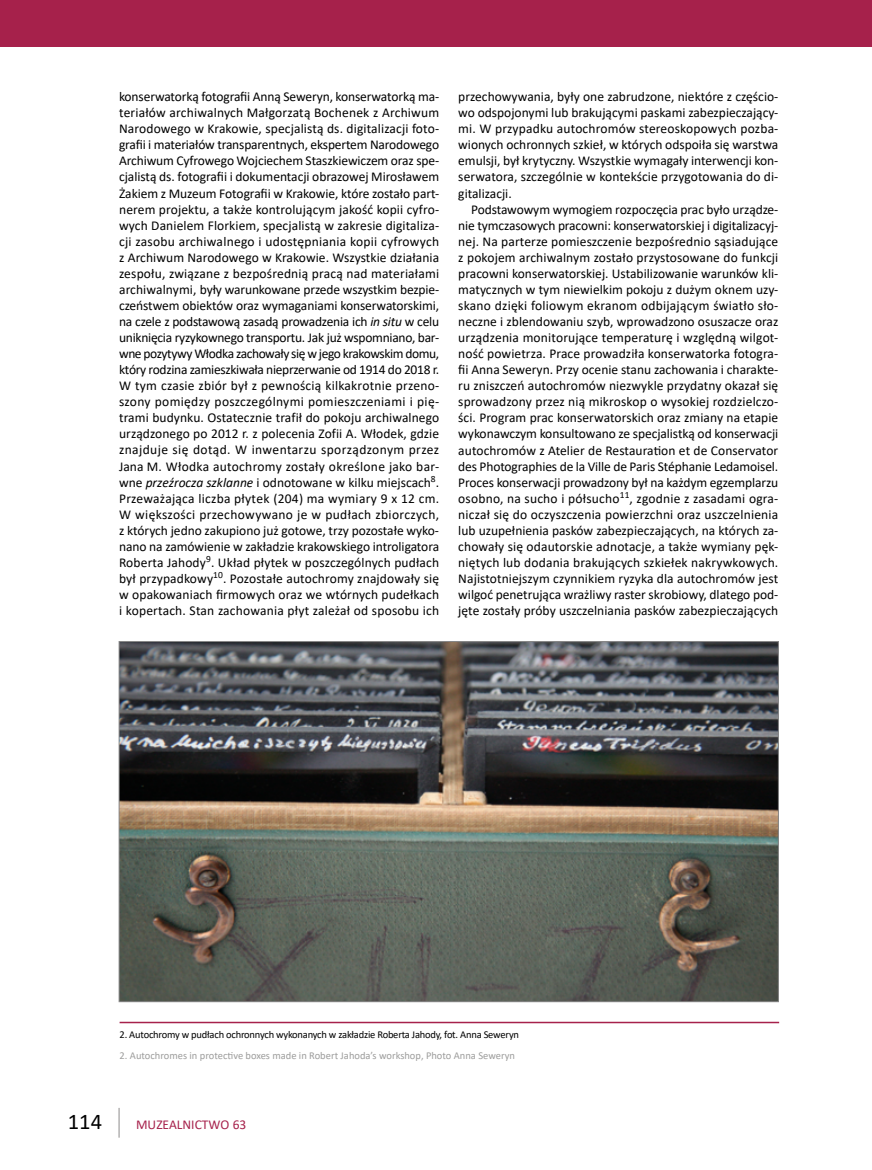
<style>
.page{position:relative;width:872px;height:1170px;background:#fff}
.page>*{position:absolute;margin:0;border:0;box-sizing:border-box;transform-origin:0 0}
.t1{font:22.5px "Calibri";color:#000}
.t2{font:13.5px/16px "Calibri";letter-spacing:.005em;color:#000;text-align:justify}
.t3{font:13.5px "Calibri";color:#a6214b}
.t4{font:10.5px "Calibri";letter-spacing:-.02em;color:#000}
.t5{font:10.5px "Calibri";color:#9d9d9c}
.s1{font-style:italic}
</style>
<div class="page">
<hr style="left:118px;top:1107px;width:2px;height:30px;background:#b3b2b2">
<div style="left:0;top:0;width:872px;height:47px;background:#a6214b"></div>
<img style="left:121px;top:643px;width:655px;height:356px">
<hr style="left:120px;top:1021px;width:659px;height:2px;background:#a6214b">
<p class="t2" style="left:119px;top:88px;width:322px">konserwatorką fotografii Anną Seweryn, konserwatorką ma&shy;teriałów archiwalnych Małgorzatą Bochenek z Archiwum Narodowego w Krakowie, specjalistą ds. digitalizacji foto&shy;grafii i materiałów transparentnych, ekspertem Narodowego Archiwum Cyfrowego Wojciechem Staszkiewiczem oraz spe&shy;cjalistą ds. fotografii i dokumentacji obrazowej Mirosławem Żakiem z Muzeum Fotografii w Krakowie, które zostało part&shy;nerem projektu, a także kontrolującym jakość kopii cyfro&shy;wych Danielem Florkiem, specjalistą w zakresie digitaliza&shy;cji zasobu archiwalnego i udostępniania kopii cyfrowych z Archiwum Narodowego w Krakowie. Wszystkie działania zespołu, związane z bezpośrednią pracą nad materiałami archiwalnymi, były warunkowane przede wszystkim bezpie&shy;czeństwem obiektów oraz wymaganiami konserwatorskimi, na czele z podstawową zasadą prowadzenia ich <span class="s1">in situ</span> w celu uniknięcia ryzykownego transportu. Jak już wspomniano, bar&shy;wne pozytywy Włodka zachowały się w jego krakowskim domu, który rodzina zamieszkiwała nieprzerwanie od 1914 do 2018 r.<br>W tym czasie zbiór był z pewnością kilkakrotnie przeno&shy;szony pomiędzy poszczególnymi pomieszczeniami i pię&shy;trami budynku. Ostatecznie trafił do pokoju archiwalnego urządzonego po 2012 r. z polecenia Zofii A. Włodek, gdzie znajduje się dotąd. W inwentarzu sporządzonym przez Jana M. Włodka autochromy zostały określone jako bar&shy;wne <span class="s1">przeźrocza szklanne</span> i odnotowane w kilku miejscach<sup>8</sup>.<br>Przeważająca liczba płytek (204) ma wymiary 9 x 12 cm.<br>W większości przechowywano je w pudłach zbiorczych, z których jedno zakupiono już gotowe, trzy pozostałe wyko&shy;nano na zamówienie w zakładzie krakowskiego introligatora Roberta Jahody<sup>9</sup>. Układ płytek w poszczególnych pudłach był przypadkowy<sup>10</sup>. Pozostałe autochromy znajdowały się w opakowaniach firmowych oraz we wtórnych pudełkach i kopertach. Stan zachowania płyt zależał od sposobu ich</p>
<p class="t2" style="left:458px;top:88px;width:321px">przechowywania, były one zabrudzone, niektóre z częścio&shy;wo odspojonymi lub brakującymi paskami zabezpieczający&shy;mi. W przypadku autochromów stereoskopowych pozba&shy;wionych ochronnych szkieł, w których odspoiła się warstwa emulsji, był krytyczny. Wszystkie wymagały interwencji kon&shy;serwatora, szczególnie w kontekście przygotowania do di&shy;gitalizacji.</p>
<p class="t2" style="left:458px;top:201px;width:321px;text-indent:13px">Podstawowym wymogiem rozpoczęcia prac było urządze&shy;nie tymczasowych pracowni: konserwatorskiej i digitalizacyj&shy;nej. Na parterze pomieszczenie bezpośrednio sąsiadujące z pokojem archiwalnym zostało przystosowane do funkcji pracowni konserwatorskiej. Ustabilizowanie warunków kli&shy;matycznych w tym niewielkim pokoju z dużym oknem uzy&shy;skano dzięki foliowym ekranom odbijającym światło sło&shy;neczne i zblendowaniu szyb, wprowadzono osuszacze oraz urządzenia monitorujące temperaturę i względną wilgot&shy;ność powietrza. Prace prowadziła konserwatorka fotogra&shy;fii Anna Seweryn. Przy ocenie stanu zachowania i charakte&shy;ru zniszczeń autochromów niezwykle przydatny okazał się sprowadzony przez nią mikroskop o wysokiej rozdzielczo&shy;ści. Program prac konserwatorskich oraz zmiany na etapie wykonawczym konsultowano ze specjalistką od konserwacji autochromów z Atelier de Restauration et de Conservator des Photographies de la Ville de Paris Stéphanie Ledamoisel.<br>Proces konserwacji prowadzony był na każdym egzemplarzu osobno, na sucho i półsucho<sup>11</sup>, zgodnie z zasadami ogra&shy;niczał się do oczyszczenia powierzchni oraz uszczelnienia lub uzupełnienia pasków zabezpieczających, na których za&shy;chowały się odautorskie adnotacje, a także wymiany pęk&shy;niętych lub dodania brakujących szkiełek nakrywkowych.<br>Najistotniejszym czynnikiem ryzyka dla autochromów jest wilgoć penetrująca wrażliwy raster skrobiowy, dlatego pod&shy;jęte zostały próby uszczelniania pasków zabezpieczających</p>
<p class="t4" style="left:120px;top:1027px;width:401px">2. Autochromy w pudłach ochronnych wykonanych w zakładzie Roberta Jahody, fot. Anna Seweryn</p>
<p class="t5" style="left:120px;top:1048px;width:397px">2. Autochromes in protective boxes made in Robert Jahoda’s workshop, Photo Anna Seweryn</p>
<h1 class="t1" style="left:68px;top:1105px;width:36px">114</h1>
<p class="t3" style="left:136px;top:1115px;width:112px">MUZEALNICTWO 63</p>
</div>
